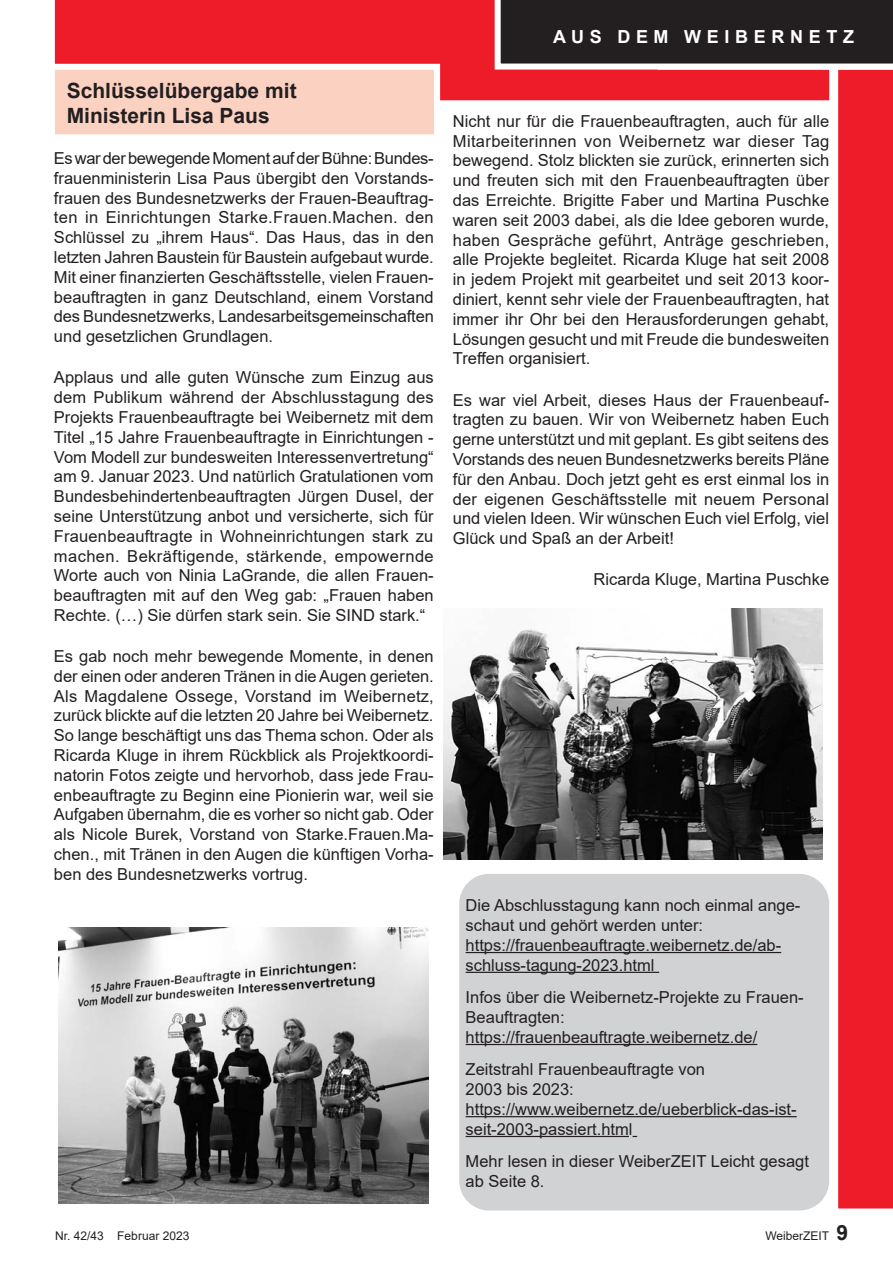
<style>
.page{position:relative;width:893px;height:1263px;background:#fff}
.page>*{position:absolute;margin:0;border:0;box-sizing:border-box;transform-origin:0 0}
.t1{font:700 21px/25.2px "Arial";color:#231f20}
.PR{font:700 18px "Arial";color:#fff}
.t2{font:16.5px/19.8px "Arial";color:#231f20;text-align:justify}
.t3{font:12px "Arial";color:#231f20}
.s1{font-weight:700;font-size:21px}
</style>
<div class="page">
<div style="left:54px;top:0;width:775px;height:101px;background:#ee1c28"></div>
<svg style="left:829px;top:70px;width:64px;height:1139px;fill:#ee1c28"></svg>
<div style="left:49px;top:64px;width:391px;height:76px;background:#fbd2c2;border:6px solid #fff"></div>
<img style="left:58px;top:927px;width:370px;height:277px">
<svg style="left:495px;top:0;width:398px;height:70px;background:#3a3536"></svg>
<div style="left:459px;top:874px;width:370px;height:336px;background:#d1d2d4;border-radius:30px"></div>
<hr style="left:466px;top:952px;width:315px;height:1px;background:#231f20">
<hr style="left:466px;top:972px;width:193px;height:1px;background:#231f20">
<hr style="left:466px;top:1044px;width:291px;height:1px;background:#231f20">
<hr style="left:466px;top:1116px;width:331px;height:1px;background:#231f20">
<hr style="left:466px;top:1136px;width:163px;height:1px;background:#231f20">
<img style="left:443px;top:609px;width:380px;height:251px">
<h1 class="t1" style="left:67px;top:78px;width:231px">Schlüsselübergabe mit<br>Ministerin Lisa Paus</h1>
<p class="t2" style="left:54px;top:148px;width:381px">Es war der bewegende Moment auf der Bühne: Bundes&shy;frauenministerin Lisa Paus übergibt den Vorstands&shy;frauen des Bundesnetzwerks der Frauen-Beauftrag&shy;ten in Einrichtungen Starke.Frauen.Machen. den Schlüssel zu „ihrem Haus“. Das Haus, das in den letzten Jahren Baustein für Baustein aufgebaut wurde.<br>Mit einer finanzierten Geschäftsstelle, vielen Frauen&shy;beauftragten in ganz Deutschland, einem Vorstand des Bundesnetzwerks, Landesarbeitsgemeinschaften und gesetzlichen Grundlagen.</p>
<p class="t2" style="left:54px;top:367px;width:381px">Applaus und alle guten Wünsche zum Einzug aus dem Publikum während der Abschlusstagung des Projekts Frauenbeauftragte bei Weibernetz mit dem Titel „15 Jahre Frauenbeauftragte in Einrichtungen - Vom Modell zur bundesweiten Interessenvertretung“ am 9. Januar 2023. Und natürlich Gratulationen vom Bundesbehindertenbeauftragten Jürgen Dusel, der seine Unterstützung anbot und versicherte, sich für Frauenbeauftragte in Wohneinrichtungen stark zu machen. Bekräftigende, stärkende, empowernde Worte auch von Ninia LaGrande, die allen Frauen&shy;beauftragten mit auf den Weg gab: „Frauen haben Rechte. (…) Sie dürfen stark sein. Sie SIND stark.“</p>
<p class="t2" style="left:54px;top:646px;width:381px">Es gab noch mehr bewegende Momente, in denen der einen oder anderen Tränen in die Augen gerieten.<br>Als Magdalene Ossege, Vorstand im Weibernetz, zurück blickte auf die letzten 20 Jahre bei Weibernetz.<br>So lange beschäftigt uns das Thema schon. Oder als Ricarda Kluge in ihrem Rückblick als Projektkoordi&shy;natorin Fotos zeigte und hervorhob, dass jede Frau&shy;enbeauftragte zu Beginn eine Pionierin war, weil sie Aufgaben übernahm, die es vorher so nicht gab. Oder als Nicole Burek, Vorstand von Starke.Frauen.Ma&shy;chen., mit Tränen in den Augen die künftigen Vorha&shy;ben des Bundesnetzwerks vortrug.</p>
<p class="PR" style="left:553px;top:24px;width:302px">A U S D E M W E I B E R N E T Z</p>
<p class="t2" style="left:453px;top:111px;width:378px">Nicht nur für die Frauenbeauftragten, auch für alle Mitarbeiterinnen von Weibernetz war dieser Tag bewegend. Stolz blickten sie zurück, erinnerten sich und freuten sich mit den Frauenbeauftragten über das Erreichte. Brigitte Faber und Martina Puschke waren seit 2003 dabei, als die Idee geboren wurde, haben Gespräche geführt, Anträge geschrieben, alle Projekte begleitet. Ricarda Kluge hat seit 2008 in jedem Projekt mit gearbeitet und seit 2013 koor&shy;diniert, kennt sehr viele der Frauenbeauftragten, hat immer ihr Ohr bei den Herausforderungen gehabt, Lösungen gesucht und mit Freude die bundesweiten Treffen organisiert.</p>
<p class="t2" style="left:453px;top:390px;width:378px">Es war viel Arbeit, dieses Haus der Frauenbeauf&shy;tragten zu bauen. Wir von Weibernetz haben Euch gerne unterstützt und mit geplant. Es gibt seitens des Vorstands des neuen Bundesnetzwerks bereits Pläne für den Anbau. Doch jetzt geht es erst einmal los in der eigenen Geschäftsstelle mit neuem Personal und vielen Ideen. Wir wünschen Euch viel Erfolg, viel Glück und Spaß an der Arbeit!</p>
<p class="t2" style="left:593px;top:569px;width:237px">Ricarda Kluge, Martina Puschke</p>
<p class="t2" style="left:466px;top:895px;width:336px;text-align:left">Die Abschlusstagung kann noch einmal ange&shy;schaut und gehört werden unter: https://frauenbeauftragte.weibernetz.de/ab&shy;schluss-tagung-2023.html</p>
<p class="t2" style="left:466px;top:987px;width:340px">Infos über die Weibernetz-Projekte zu Frauen-<br>Beauftragten:</p>
<p class="t2" style="left:466px;top:1027px;width:293px">https://frauenbeauftragte.weibernetz.de/</p>
<p class="t2" style="left:466px;top:1059px;width:241px">Zeitstrahl Frauenbeauftragte von<br>2003 bis 2023:</p>
<p class="t2" style="left:466px;top:1099px;width:333px">https://www.weibernetz.de/ueberblick-das-ist&shy;seit-2003-passiert.html</p>
<p class="t2" style="left:466px;top:1151px;width:345px">Mehr lesen in dieser WeiberZEIT Leicht gesagt ab Seite 8.</p>
<p class="t3" style="left:55px;top:1227px;width:136px">Nr. 42/43 Februar 2023</p>
<p class="t3" style="left:765px;top:1227px;width:84px">WeiberZEIT <span class="s1">9</span></p>
</div>
